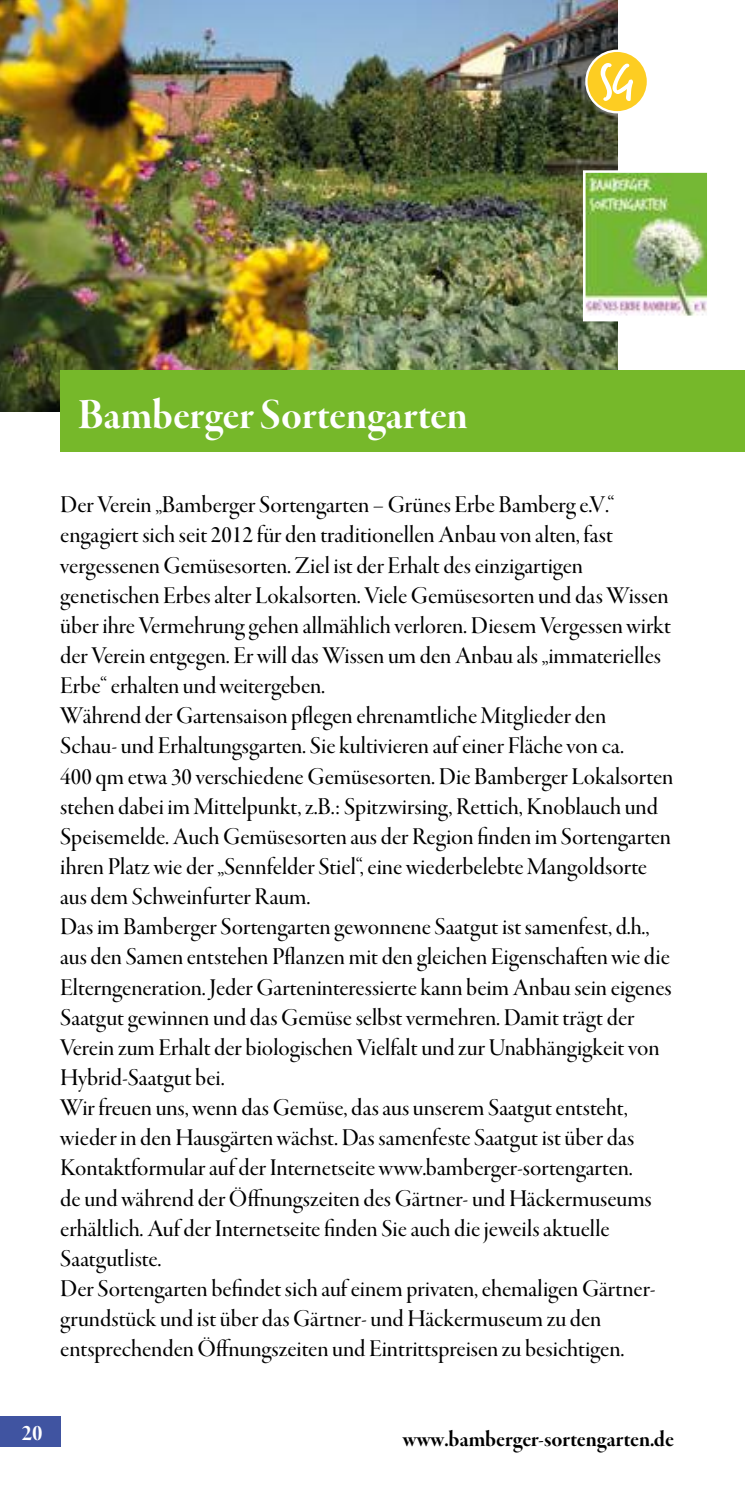
<style>
.page{position:relative;width:745px;height:1489px;background:#fff}
.page>*{position:absolute;margin:0;border:0;box-sizing:border-box;transform-origin:0 0}
.t1{font:50px "Trash Hand";color:#fff}
.t2{font:45px "Garamond Premr Pro Bd Disp";color:#fff}
.t3{font:25px/30.2px "Garamond Premr Pro Med Disp";color:#000}
.t4{font:23.75px "Garamond Premr Pro Bd Disp";color:#000}
.t5{font:23.75px "Garamond Premr Pro Bd Disp";color:#fff}
</style>
<div class="page">
<div style="left:0;top:1416px;width:60px;height:30px;background:#4054a1"></div>
<img style="left:0;top:0;width:616px;height:411px">
<div style="left:60px;top:370px;width:684px;height:82px;background:#76b82a"></div>
<div style="left:586px;top:51px;width:61px;height:61px;background:#fdcd22;border-radius:50%"></div>
<div style="left:585px;top:50px;width:63px;height:63px;border:2px solid #fff;border-radius:50%"></div>
<img style="left:585px;top:173px;width:121px;height:145px">
<div style="left:582px;top:170px;width:127px;height:151px;border:2px solid #fff"></div>
<hr style="left:744px;top:370px;width:1px;height:82px;background:#76b82a">
<h1 class="t1" style="left:599px;top:58px;width:37px">SG</h1>
<h2 class="t2" style="left:78px;top:389px;width:391px">Bamberger Sortengarten</h2>
<p class="t3" style="left:60px;top:490px;width:614px">Der Verein „Bamberger Sortengarten – Grünes Erbe Bamberg e.V.“ engagiert sich seit 2012 für den traditionellen Anbau von alten, fast vergessenen Gemüsesorten. Ziel ist der Erhalt des einzigartigen genetischen Erbes alter Lokalsorten. Viele Gemüsesorten und das Wissen über ihre Vermehrung gehen allmählich verloren. Diesem Vergessen wirkt der Verein entgegen. Er will das Wissen um den Anbau als „immaterielles Erbe“ erhalten und weitergeben.<br>Während der Gartensaison pflegen ehrenamtliche Mitglieder den<br>Schau- und Erhaltungsgarten. Sie kultivieren auf einer Fläche von ca.<br>400 qm etwa 30 verschiedene Gemüsesorten. Die Bamberger Lokalsorten stehen dabei im Mittelpunkt, z.B.: Spitzwirsing, Rettich, Knoblauch und Speisemelde. Auch Gemüsesorten aus der Region finden im Sortengarten ihren Platz wie der „Sennfelder Stiel“, eine wiederbelebte Mangoldsorte aus dem Schweinfurter Raum.<br>Das im Bamberger Sortengarten gewonnene Saatgut ist samenfest, d.h., aus den Samen entstehen Pflanzen mit den gleichen Eigenschaften wie die Elterngeneration. Jeder Garteninteressierte kann beim Anbau sein eigenes Saatgut gewinnen und das Gemüse selbst vermehren. Damit trägt der Verein zum Erhalt der biologischen Vielfalt und zur Unabhängigkeit von Hybrid-Saatgut bei.<br>Wir freuen uns, wenn das Gemüse, das aus unserem Saatgut entsteht, wieder in den Hausgärten wächst. Das samenfeste Saatgut ist über das Kontaktformular auf der Internetseite www.bamberger-sortengarten.<br>de und während der Öffnungszeiten des Gärtner- und Häckermuseums erhältlich. Auf der Internetseite finden Sie auch die jeweils aktuelle Saatgutliste.<br>Der Sortengarten befindet sich auf einem privaten, ehemaligen Gärtner&shy;grundstück und ist über das Gärtner- und Häckermuseum zu den entsprechenden Öffnungszeiten und Eintrittspreisen zu besichtigen.</p>
<p class="t5" style="left:22px;top:1419px;width:22px">20</p>
<p class="t4" style="left:402px;top:1426px;width:272px">www.bamberger-sortengarten.de</p>
</div>
